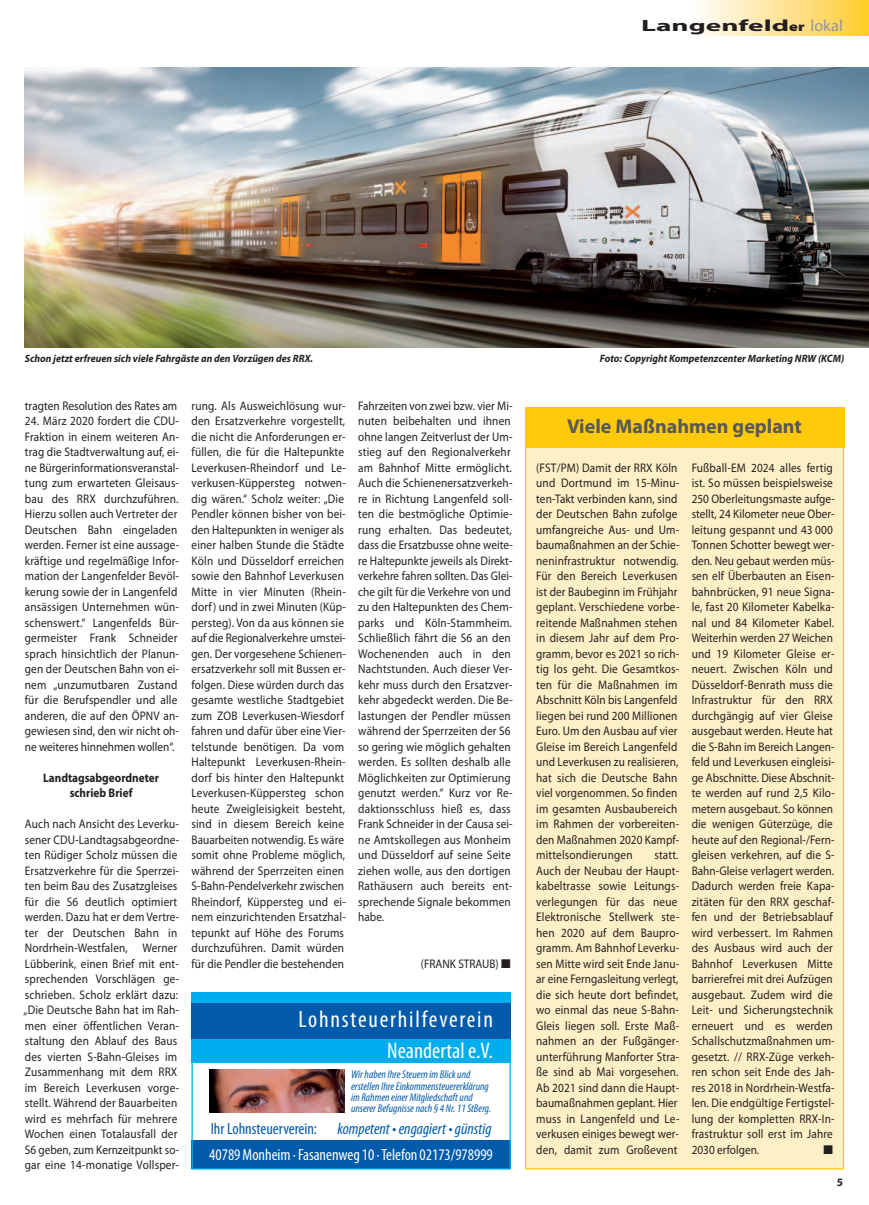
<style>
.page{position:relative;width:869px;height:1205px;background:#fff}
.page>*{position:absolute;margin:0;border:0;box-sizing:border-box;transform-origin:0 0}
.t1{font:condensed 23.75px "Myriad Pro";letter-spacing:.075em;color:#fff}
.t2{font:condensed 22.5px "Myriad Pro";color:#fff}
.t3{font:700 20px "Myriad Pro";color:#57585a}
.t4{font:condensed 16.25px "Myriad Pro";color:#fff}
.t5{font:italic condensed 16.25px "Myriad Pro";color:#015aaa}
.t6{font:condensed 16.25px "Myriad Pro";color:#015aaa}
.t7{font:700 16.25px "Myriad Pro";color:#231f20;scale:1.8 1}
.t8{font:12.5px/15.5px "Myriad Pro";letter-spacing:.015em;color:#231f20;scale:.9 1}
.t9{font:700 12.5px/15.5px "Myriad Pro";color:#231f20;text-align:center;scale:.9 1}
.t10{font:12.5px "Zapf Dingbats ITC";color:#231f20}
.t11{font:italic condensed 11.25px/11.2px "Myriad Pro";color:#015aaa}
.t12{font:italic 700 10.62px "Myriad Pro";color:#231f20;scale:.95 1}
.s1{font-weight:900;font-size:13px}
.s2{font-weight:400;color:#939598}
</style>
<div class="page">
<div style="left:691px;top:0;width:177px;height:35px;background:linear-gradient(to right,#fefdff,#ffcc32)"></div>
<img style="left:25px;top:67px;width:843px;height:280px">
<div style="left:526px;top:409px;width:316px;height:759px;background:#fef0c6"></div>
<div style="left:524px;top:407px;width:319px;height:41px;background:#feca0a"></div>
<div style="left:191px;top:1140px;width:319px;height:29px;background:#015aaa"></div>
<div style="left:191px;top:992px;width:319px;height:71px;background:#00aeef"></div>
<div style="left:191px;top:1003px;width:319px;height:35px;background:#015aaa"></div>
<img style="left:209px;top:1070px;width:135px;height:42px">
<h3 class="t7" style="left:641px;top:20px;width:113px">Langenfeld<span class="s1">er</span> <span class="s2">lokal</span></h3>
<p class="t12" style="left:25px;top:355px;width:305px">Schon jetzt erfreuen sich viele Fahrgäste an den Vorzügen des RRX.</p>
<p class="t12" style="left:599px;top:355px;width:259px">Foto: Copyright Kompetenzcenter Marketing NRW (KCM)</p>
<p class="t8" style="left:25px;top:399px;width:171px">tragten Resolution des Rates am</p>
<p class="t8" style="left:25px;top:414px;width:173px">24. März 2020 fordert die CDU-<br>Fraktion in einem weiteren An&shy;trag die Stadtverwaltung auf, ei&shy;ne Bürgerinformationsveranstal&shy;tung zum erwarteten Gleisaus&shy;bau des RRX durchzuführen.<br>Hierzu sollen auch Vertreter der<br>Deutschen Bahn eingeladen werden. Ferner ist eine aussage&shy;kräftige und regelmäßige Infor&shy;mation der Langenfelder Bevöl&shy;kerung sowie der in Langenfeld ansässigen Unternehmen wün&shy;schenswert.“ Langenfelds Bür&shy;germeister Frank Schneider sprach hinsichtlich der Planun&shy;gen der Deutschen Bahn von ei&shy;nem „unzumutbaren Zustand für die Berufspendler und alle anderen, die auf den ÖPNV an&shy;gewiesen sind, den wir nicht oh&shy;ne weiteres hinnehmen wollen“.</p>
<p class="t9" style="left:43px;top:771px;width:130px">Landtagsabgeordneter schrieb Brief</p>
<p class="t8" style="left:24px;top:817px;width:174px">Auch nach Ansicht des Leverku&shy;sener CDU-Landtagsabgeordne&shy;ten Rüdiger Scholz müssen die<br>Ersatzverkehre für die Sperrzei&shy;ten beim Bau des Zusatzgleises für die S6 deutlich optimiert werden. Dazu hat er dem Vertre&shy;ter der Deutschen Bahn in<br>Nordrhein-Westfalen, Werner<br>Lübberink, einen Brief mit ent&shy;sprechenden Vorschlägen ge&shy;schrieben. Scholz erklärt dazu: „Die Deutsche Bahn hat im Rah&shy;men einer öffentlichen Veran&shy;staltung den Ablauf des Baus des vierten S-Bahn-Gleises im<br>Zusammenhang mit dem RRX im Bereich Leverkusen vorge&shy;stellt. Während der Bauarbeiten wird es mehrfach für mehrere<br>Wochen einen Totalausfall der<br>S6 geben, zum Kernzeitpunkt so&shy;gar eine 14-monatige Vollsper-</p>
<p class="t8" style="left:191px;top:399px;width:173px">rung. Als Ausweichlösung wur&shy;den Ersatzverkehre vorgestellt, die nicht die Anforderungen er&shy;füllen, die für die Haltepunkte<br>Leverkusen-Rheindorf und Le&shy;verkusen-Küppersteg notwen&shy;dig wären.“ Scholz weiter: „Die<br>Pendler können bisher von bei&shy;den Haltepunkten in weniger als einer halben Stunde die Städte<br>Köln und Düsseldorf erreichen sowie den Bahnhof Leverkusen<br>Mitte in vier Minuten (Rhein&shy;dorf) und in zwei Minuten (Küp&shy;persteg). Von da aus können sie auf die Regionalverkehre umstei&shy;gen. Der vorgesehene Schienen&shy;ersatzverkehr soll mit Bussen er&shy;folgen. Diese würden durch das gesamte westliche Stadtgebiet zum ZOB Leverkusen-Wiesdorf fahren und dafür über eine Vier&shy;telstunde benötigen. Da vom<br>Haltepunkt Leverkusen-Rhein&shy;dorf bis hinter den Haltepunkt<br>Leverkusen-Küppersteg schon heute Zweigleisigkeit besteht, sind in diesem Bereich keine<br>Bauarbeiten notwendig. Es wäre somit ohne Probleme möglich, während der Sperrzeiten einen<br>S-Bahn-Pendelverkehr zwischen<br>Rheindorf, Küppersteg und ei&shy;nem einzurichtenden Ersatzhal&shy;tepunkt auf Höhe des Forums durchzuführen. Damit würden für die Pendler die bestehenden</p>
<p class="t8" style="left:358px;top:399px;width:173px">Fahrzeiten von zwei bzw. vier Mi&shy;nuten beibehalten und ihnen ohne langen Zeitverlust der Um&shy;stieg auf den Regionalverkehr am Bahnhof Mitte ermöglicht.<br>Auch die Schienenersatzverkeh&shy;re in Richtung Langenfeld soll&shy;ten die bestmögliche Optimie&shy;rung erhalten. Das bedeutet, dass die Ersatzbusse ohne weite&shy;re Haltepunkte jeweils als Direkt&shy;verkehre fahren sollten. Das Glei&shy;che gilt für die Verkehre von und zu den Haltepunkten des Chem&shy;parks und Köln-Stammheim.<br>Schließlich fährt die S6 an den<br>Wochenenden auch in den<br>Nachtstunden. Auch dieser Ver&shy;kehr muss durch den Ersatzver&shy;kehr abgedeckt werden. Die Be&shy;lastungen der Pendler müssen während der Sperrzeiten der S6 so gering wie möglich gehalten werden. Es sollten deshalb alle<br>Möglichkeiten zur Optimierung genutzt werden.“ Kurz vor Re - daktionsschluss hieß es, dass<br>Frank Schneider in der Causa sei&shy;ne Amtskollegen aus Monheim und Düsseldorf auf seine Seite ziehen wolle, aus den dortigen<br>Rathäusern auch bereits ent&shy;sprechende Signale bekommen habe.</p>
<p class="t8" style="left:420px;top:957px;width:101px">(FRANK STRAUB) ■</p>
<h1 class="t1" style="left:298px;top:1009px;width:196px">Lohnsteuerhilfeverein</h1>
<h2 class="t2" style="left:387px;top:1042px;width:107px">Neandertal e.V.</h2>
<p class="t11" style="left:351px;top:1070px;width:141px">Wir haben Ihre Steuern im Blick und erstellen Ihre Einkommensteuer erklärung im Rahmen einer Mitgliedschaft und unserer Befugnisse nach § 4 Nr. 11 StBerg.</p>
<h3 class="t6" style="left:211px;top:1122px;width:108px">Ihr Lohnsteuerverein:</h3>
<h3 class="t5" style="left:337px;top:1122px;width:155px">kompetent • engagiert • günstig</h3>
<h3 class="t4" style="left:209px;top:1148px;width:285px">40789 Monheim · Fasanenweg 10 · Telefon 02173/978999</h3>
<h3 class="t3" style="left:567px;top:419px;width:236px">Viele Maßnahmen geplant</h3>
<p class="t8" style="left:536px;top:461px;width:161px">(FST/PM) Damit der RRX Köln und Dortmund im 15-Minu&shy;ten-Takt verbinden kann, sind der Deutschen Bahn zufolge umfangreiche Aus- und Um&shy;baumaßnahmen an der Schie&shy;neninfrastruktur notwendig.<br>Für den Bereich Leverkusen ist der Baubeginn im Frühjahr geplant. Verschiedene vorbe&shy;reitende Maßnahmen stehen in diesem Jahr auf dem Pro&shy;gramm, bevor es 2021 so rich&shy;tig los geht. Die Gesamtkos&shy;ten für die Maßnahmen im<br>Abschnitt Köln bis Langenfeld liegen bei rund 200 Millionen<br>Euro. Um den Ausbau auf vier<br>Gleise im Bereich Langenfeld und Leverkusen zu realisieren, hat sich die Deutsche Bahn viel vorgenommen. So finden im gesamten Ausbaubereich im Rahmen der vorbereiten&shy;den Maßnahmen 2020 Kampf&shy;mittelsondierungen</p>
<p class="t8" style="left:536px;top:848px;width:161px;text-indent:118px">statt.<br>Auch der Neubau der Haupt&shy;kabeltrasse sowie Leitungs&shy;verlegungen für das neue<br>Elektronische Stellwerk ste&shy;hen 2020 auf dem Baupro&shy;gramm. Am Bahnhof Leverku&shy;sen Mitte wird seit Ende Janu&shy;ar eine Ferngasleitung verlegt, die sich heute dort befindet, wo einmal das neue S-Bahn-<br>Gleis liegen soll. Erste Maß&shy;nahmen an der Fußgänger&shy;unterführung Manforter Stra&shy;ße sind ab Mai vorgesehen.<br>Ab 2021 sind dann die Haupt&shy;baumaßnahmen geplant. Hier muss in Langenfeld und Le&shy;verkusen einiges bewegt wer&shy;den, damit zum Großevent</p>
<p class="t8" style="left:691px;top:461px;width:161px">Fußball-EM 2024 alles fertig ist. So müssen beispielsweise<br>250 Oberleitungsmaste aufge&shy;stellt, 24 Kilometer neue Ober&shy;leitung gespannt und 43 000<br>Tonnen Schotter bewegt wer&shy;den. Neu gebaut werden müs&shy;sen elf Überbauten an Eisen&shy;bahnbrücken, 91 neue Signa&shy;le, fast 20 Kilometer Kabelka&shy;nal und 84 Kilometer Kabel.<br>Weiterhin werden 27 Weichen und 19 Kilometer Gleise er&shy;neuert. Zwischen Köln und<br>Düsseldorf-Benrath muss die<br>Infrastruktur für den RRX durchgängig auf vier Gleise ausgebaut werden. Heute hat die S-Bahn im Bereich Langen&shy;feld und Leverkusen eingleisi&shy;ge Abschnitte. Diese Abschnit&shy;te werden auf rund 2,5 Kilo&shy;metern ausgebaut. So können die wenigen Güterzüge, die heute auf den Regional-/Fern&shy;gleisen verkehren, auf die S-<br>Bahn-Gleise verlagert werden.<br>Dadurch werden freie Kapa&shy;zitäten für den RRX geschaf&shy;fen und der Betriebsablauf wird verbessert. Im Rahmen des Ausbaus wird auch der<br>Bahnhof Leverkusen Mitte barrierefrei mit drei Aufzügen ausgebaut. Zudem wird die<br>Leit- und Sicherungstechnik erneuert und es werden<br>Schallschutzmaßnahmen um&shy;gesetzt. // RRX-Züge verkeh&shy;ren schon seit Ende des Jah&shy;res 2018 in Nordrhein-Westfa&shy;len. Die endgültige Fertigstel&shy;lung der kompletten RRX-In&shy;frastruktur soll erst im Jahre<br>2030 erfolgen.</p>
<p class="t10" style="left:823px;top:1145px;width:11px">■</p>
</div>
